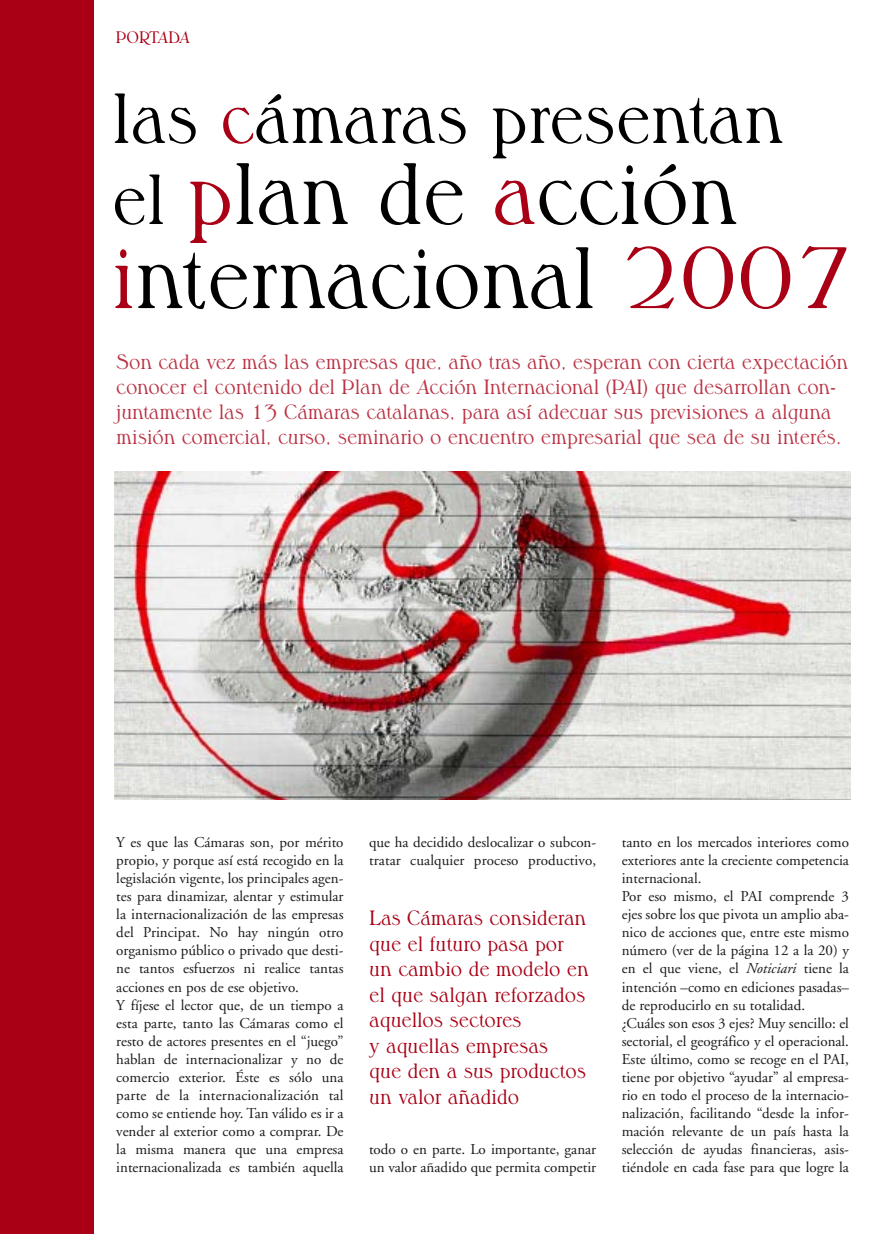
<style>
.page{position:relative;width:893px;height:1234px;background:#fff}
.page>*{position:absolute;margin:0;border:0;box-sizing:border-box;transform-origin:0 0}
.t1{font:88.5px/84px "Cg Musketeer";color:#000}
.t2{font:72px "Cg Musketeer";color:#000}
.t3{font:21px/25.2px "Cg Musketeer";color:#ba3345}
.t4{font:21px/25.5px "Cg Musketeer";color:#a90016}
.t5{font:16.8px "Cg Musketeer";letter-spacing:-.035em;color:#a90016}
.t6{font:15px/18px "Adobe Garamond";color:#1a1a1a}
.s1{color:#a90016}
.s2{font-size:72px}
.s3{font-style:italic}
</style>
<div class="page">
<div style="left:0;top:0;width:94px;height:1233px;background:#a90016"></div>
<img style="left:115px;top:471px;width:735px;height:328px">
<p class="t5" style="left:116px;top:27px;width:76px">PORTADA</p>
<h2 class="t2" style="left:112px;top:76px;width:673px">las <span class="s1">c</span>ámaras presentan</h2>
<h1 class="t1" style="left:112px;top:151px;width:741px"><span class="s2">el</span> <span class="s1">p</span>lan de <span class="s1">a</span>cción <span class="s1">i</span>nternacional <span class="s1">2007</span></h1>
<p class="t3" style="left:116px;top:349px;width:733px">Son cada vez más las empresas que, año tras año, esperan con cierta expectación conocer el contenido del Plan de Acción Internacional (PAI) que desarrollan con&shy;juntamente las 13 Cámaras catalanas, para así adecuar sus previsiones a alguna misión comercial, curso, seminario o encuentro empresarial que sea de su interés.</p>
<p class="t6" style="left:116px;top:834px;width:229px">Y es que las Cámaras son, por mérito propio, y porque así está recogido en la legislación vigente, los principales agen&shy;tes para dinamizar, alentar y estimular la internacionalización de las empresas del Principat. No hay ningún otro organismo público o privado que desti&shy;ne tantos esfuerzos ni realice tantas acciones en pos de ese objetivo.<br>Y fíjese el lector que, de un tiempo a esta parte, tanto las Cámaras como el resto de actores presentes en el “juego” hablan de internacionalizar y no de comercio exterior. Éste es sólo una parte de la internacionalización tal como se entiende hoy. Tan válido es ir a vender al exterior como a comprar. De la misma manera que una empresa internacionalizada es también aquella</p>
<p class="t6" style="left:369px;top:834px;width:229px">que ha decidido deslocalizar o subcon&shy;tratar cualquier proceso productivo,</p>
<h3 class="t4" style="left:369px;top:905px;width:221px">Las Cámaras consideran que el futuro pasa por un cambio de modelo en el que salgan reforzados aquellos sectores<br>y aquellas empresas<br>que den a sus productos un valor añadido</h3>
<p class="t6" style="left:369px;top:1140px;width:229px">todo o en parte. Lo importante, ganar un valor añadido que permita competir</p>
<p class="t6" style="left:622px;top:834px;width:229px">tanto en los mercados interiores como exteriores ante la creciente competencia internacional.<br>Por eso mismo, el PAI comprende 3 ejes sobre los que pivota un amplio aba&shy;nico de acciones que, entre este mismo número (ver de la página 12 a la 20) y en el que viene, el <span class="s3">Noticiari</span> tiene la intención –como en ediciones pasadas– de reproducirlo en su totalidad. ¿Cuáles son esos 3 ejes? Muy sencillo: el sectorial, el geográfico y el operacional.<br>Este último, como se recoge en el PAI, tiene por objetivo “ayudar” al empresa&shy;rio en todo el proceso de la internacio&shy;nalización, facilitando “desde la infor&shy;mación relevante de un país hasta la selección de ayudas financieras, asis&shy;tiéndole en cada fase para que logre la</p>
</div>
